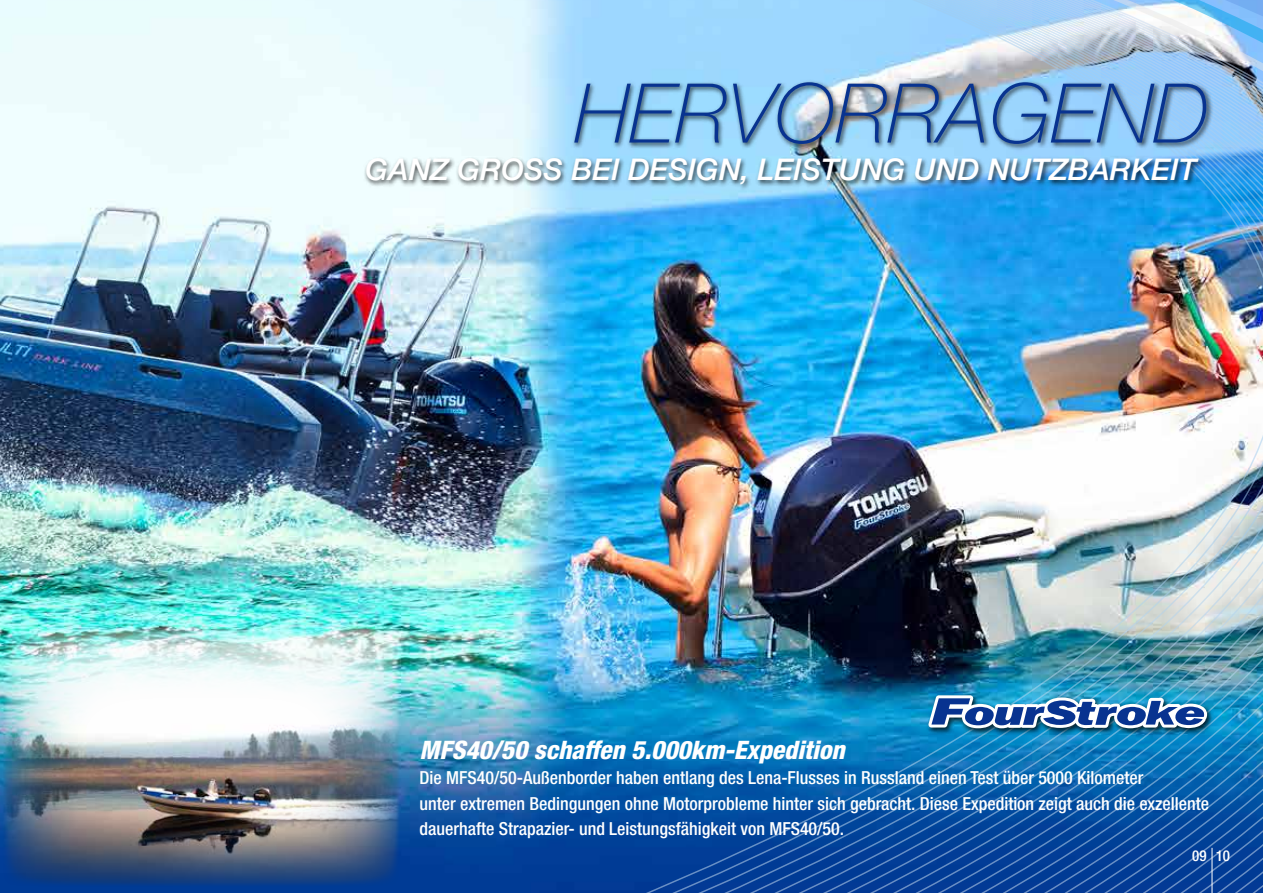
<style>
.page{position:relative;width:1263px;height:893px;background:#fff}
.page>*{position:absolute;margin:0;border:0;box-sizing:border-box;transform-origin:0 0}
.t1{font:italic 100 82.5px "Helvetica Neue";color:#083390}
.t2{font:italic 500 30px "Helvetica Neue";color:#fff}
.t3{font:italic 800 condensed 25.5px "Helvetica Neue";color:#fff}
.t4{font:500 condensed 18px/25.5px "Helvetica Neue";color:#fff}
.t5{font:500 condensed 15px "Helvetica Neue";color:#fff}
</style>
<div class="page">
<img style="left:0;top:0;width:1263px;height:893px">
<img style="left:924px;top:691px;width:291px;height:46px">
<svg style="left:928px;top:695px;width:279px;height:33px"></svg>
<img style="left:1px;top:622px;width:399px;height:266px">
<img style="left:570px;top:67px;width:648px;height:102px">
<img style="left:361px;top:150px;width:853px;height:46px">
<hr style="left:1211px;top:848px;width:1px;height:45px;background:#fff">
<h1 class="t1" style="left:574px;top:68px;width:637px">HERVORRAGEND</h1>
<h2 class="t2" style="left:365px;top:152px;width:833px">GANZ GROSS BEI DESIGN, LEISTUNG UND NUTZBARKEIT</h2>
<h3 class="t3" style="left:420px;top:734px;width:427px">MFS40/50 schaffen 5.000km-Expedition</h3>
<p class="t4" style="left:420px;top:765px;width:791px">Die MFS40/50-Außenborder haben entlang des Lena-Flusses in Russland einen Test über 5000 Kilometer<br>unter extremen Bedingungen ohne Motorprobleme hinter sich gebracht. Diese Expedition zeigt auch die exzellente dauerhafte Strapazier- und Leistungsfähigkeit von MFS40/50.</p>
<p class="t5" style="left:1192px;top:847px;width:39px">09 10</p>
</div>
